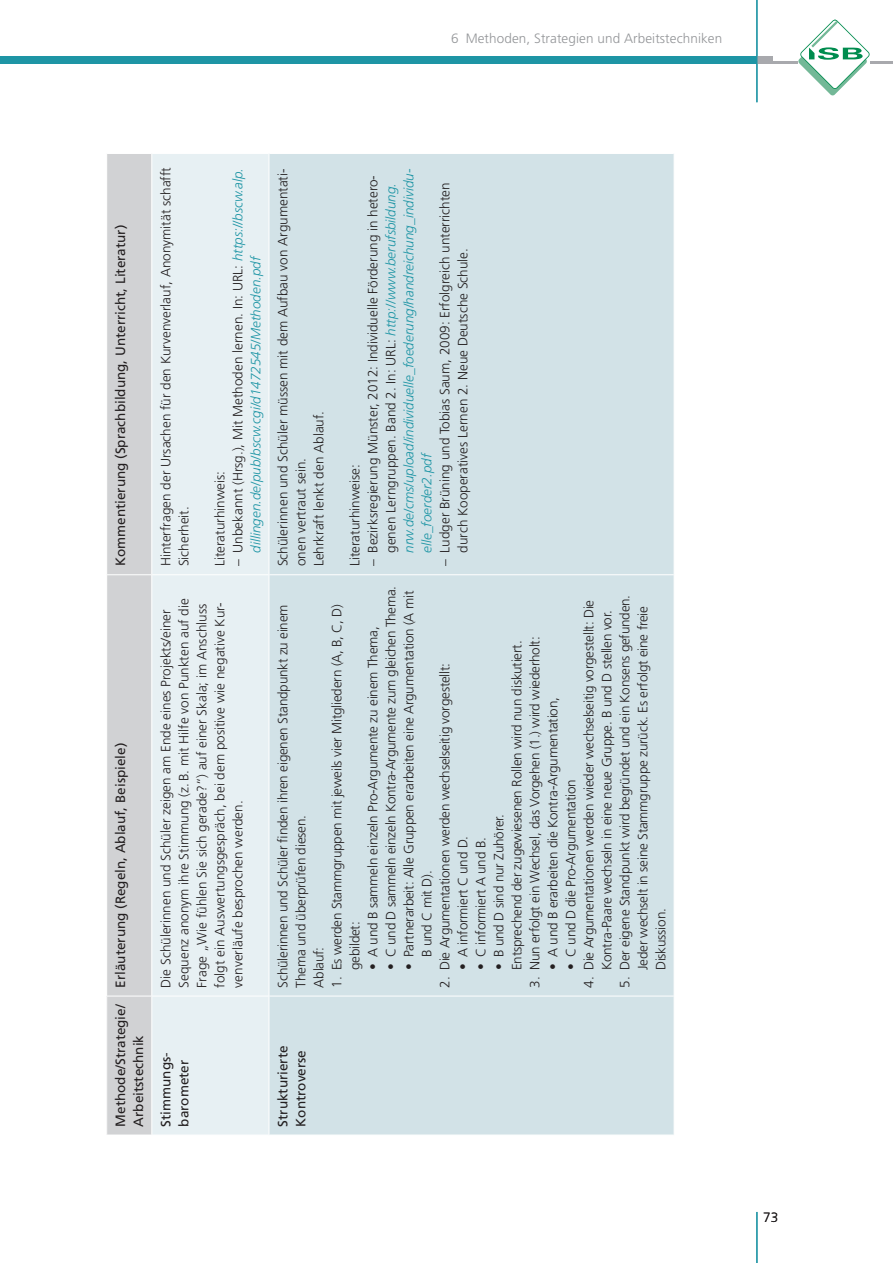
<style>
.page{position:relative;width:893px;height:1263px;background:#fff}
.page>*{position:absolute;margin:0;border:0;box-sizing:border-box;transform-origin:0 0}
.t1{font:300 13.5px/18px "Frutiger LT Std";letter-spacing:-.015em;color:#231f20}
.t2{font:italic 300 13.5px/18px "Frutiger LT Std";color:#1e95a5}
.t3{font:13.5px/18px "Frutiger LT Std";color:#231f20}
.t4{font:300 13.5px "Frutiger LT Std";letter-spacing:.005em;color:#939598}
.s1{font-style:normal;color:#231f20}
</style>
<div class="page">
<div style="left:755px;top:56px;width:17px;height:8px;background:#a8a9ad"></div>
<hr style="left:757px;top:62px;width:136px;height:2px;background:#a8a9ad">
<div style="left:0;top:56px;width:757px;height:8px;background:#1e95a5"></div>
<hr style="left:756px;top:0;width:1px;height:102px;background:#1e95a5">
<svg style="left:798px;top:20px;width:72px;height:75px"></svg>
<hr style="left:756px;top:1212px;width:1px;height:51px;background:#1e95a5">
<div style="left:107px;top:996px;width:45px;height:139px;background:#d1d2d4"></div>
<div style="left:107px;top:154px;width:44px;height:842px;background:#d1d2d4"></div>
<div style="left:152px;top:154px;width:117px;height:981px;background:#e7f0f3"></div>
<div style="left:270px;top:154px;width:404px;height:981px;background:#d2e2e7"></div>
<hr style="left:107px;top:996px;width:44px;height:1px;background:#fff">
<hr style="left:107px;top:574px;width:44px;height:1px;background:#fff">
<hr style="left:151px;top:996px;width:1px;height:139px;background:#fff">
<hr style="left:152px;top:996px;width:117px;height:1px;background:#fff">
<hr style="left:152px;top:574px;width:117px;height:1px;background:#fff">
<hr style="left:269px;top:996px;width:405px;height:1px;background:#fff">
<hr style="left:269px;top:574px;width:405px;height:1px;background:#fff">
<p class="t4" style="left:451px;top:31px;width:273px">6 Methoden, Strategien und Arbeitstechniken</p>
<p class="t3" style="left:112px;top:566px;width:343px;rotate:-90deg">Kommentierung (Sprachbildung, Unterricht, Literatur)</p>
<p class="t3" style="left:112px;top:987px;width:246px;rotate:-90deg">Erläuterung (Regeln, Ablauf, Beispiele)</p>
<p class="t3" style="left:112px;top:1126px;width:124px;rotate:-90deg">Methode/Strategie/<br>Arbeitstechnik</p>
<p class="t1" style="left:157px;top:566px;width:400px;rotate:-90deg">Hinterfragen der Ursachen für den Kurvenverlauf, Anonymität schafft<br>Sicherheit.</p>
<p class="t2" style="left:229px;top:553px;width:386px;text-indent:-14px;rotate:-90deg"><span class="s1">– Unbekannt (Hrsg.), Mit Methoden lernen. In: URL:</span> https://bscw.alp. dillingen.de/pub/bscw.cgi/d1472545/Methoden.pdf</p>
<p class="t1" style="left:211px;top:566px;width:97px;rotate:-90deg">Literaturhinweis:</p>
<p class="t1" style="left:157px;top:987px;width:391px;rotate:-90deg">Die Schülerinnen und Schüler zeigen am Ende eines Projekts/einer Sequenz anonym ihre Stimmung (z.B. mit Hilfe von Punkten auf die Frage „Wie fühlen Sie sich gerade?“) auf einer Skala; im Anschluss folgt ein Auswertungsgespräch, bei dem positive wie negative Kur&shy;venverläufe besprochen werden.</p>
<p class="t1" style="left:274px;top:566px;width:399px;rotate:-90deg">Schülerinnen und Schüler müssen mit dem Aufbau von Argumentati&shy;onen vertraut sein.<br>Lehrkraft lenkt den Ablauf.</p>
<p class="t2" style="left:364px;top:553px;width:385px;text-indent:-14px;rotate:-90deg"><span class="s1">– Bezirksregierung Münster, 2012: Individuelle Förderung in hetero&shy;genen Lerngruppen. Band 2. In: URL:</span> http://www.berufsbildung. nrw.de/cms/upload/individuelle_foederung/handreichung_individu&shy;elle_foerder2.pdf</p>
<p class="t1" style="left:436px;top:553px;width:372px;text-indent:-14px;rotate:-90deg">– Ludger Brüning und Tobias Saum, 2009: Erfolgreich unterrichten durch Kooperatives Lernen 2. Neue Deutsche Schule.</p>
<p class="t1" style="left:346px;top:566px;width:103px;rotate:-90deg">Literaturhinweise:</p>
<p class="t1" style="left:382px;top:970px;width:386px;rotate:-90deg">• C und D sammeln einzeln Kontra-Argumente zum gleichen Thema.</p>
<p class="t1" style="left:400px;top:957px;width:368px;text-indent:-13px;rotate:-90deg">• Partnerarbeit: Alle Gruppen erarbeiten eine Argumentation (A mit<br>B und C mit D).</p>
<p class="t1" style="left:580px;top:987px;width:389px;text-align:center;rotate:-90deg">4. Die Argumentationen werden wieder wechselseitig vorgestellt: Die<br>Kontra-Paare wechseln in eine neue Gruppe. B und D stellen vor.</p>
<p class="t1" style="left:616px;top:970px;width:377px;text-indent:-17px;rotate:-90deg">5. Der eigene Standpunkt wird begründet und ein Konsens gefunden.<br>Jeder wechselt in seine Stammgruppe zurück. Es erfolgt eine freie<br>Diskussion.</p>
<p class="t1" style="left:274px;top:987px;width:385px;rotate:-90deg">Schülerinnen und Schüler finden ihren eigenen Standpunkt zu einem<br>Thema und überprüfen diesen.<br>Ablauf:</p>
<p class="t1" style="left:328px;top:970px;width:368px;text-indent:-17px;rotate:-90deg">1. Es werden Stammgruppen mit jeweils vier Mitgliedern (A, B, C, D) gebildet:</p>
<p class="t1" style="left:364px;top:970px;width:345px;rotate:-90deg">• A und B sammeln einzeln Pro-Argumente zu einem Thema,</p>
<p class="t1" style="left:490px;top:970px;width:331px;rotate:-90deg">• B und D sind nur Zuhörer.<br>Entsprechend der zugewiesenen Rollen wird nun diskutiert.</p>
<p class="t1" style="left:526px;top:987px;width:353px;rotate:-90deg">3. Nun erfolgt ein Wechsel, das Vorgehen (1.) wird wiederholt:</p>
<p class="t1" style="left:436px;top:987px;width:326px;rotate:-90deg">2. Die Argumentationen werden wechselseitig vorgestellt:</p>
<p class="t1" style="left:544px;top:970px;width:274px;rotate:-90deg">• A und B erarbeiten die Kontra-Argumentation,</p>
<p class="t1" style="left:562px;top:970px;width:192px;rotate:-90deg">• C und D die Pro-Argumentation</p>
<p class="t1" style="left:454px;top:970px;width:136px;rotate:-90deg">• A informiert C und D.</p>
<p class="t1" style="left:472px;top:970px;width:134px;rotate:-90deg">• C informiert A und B.</p>
<p class="t3" style="left:157px;top:1126px;width:76px;rotate:-90deg">Stimmungs&shy;barometer</p>
<p class="t3" style="left:274px;top:1126px;width:83px;rotate:-90deg">Strukturierte<br>Kontroverse</p>
<p class="t1" style="left:763px;top:1208px;width:17px">73</p>
</div>
